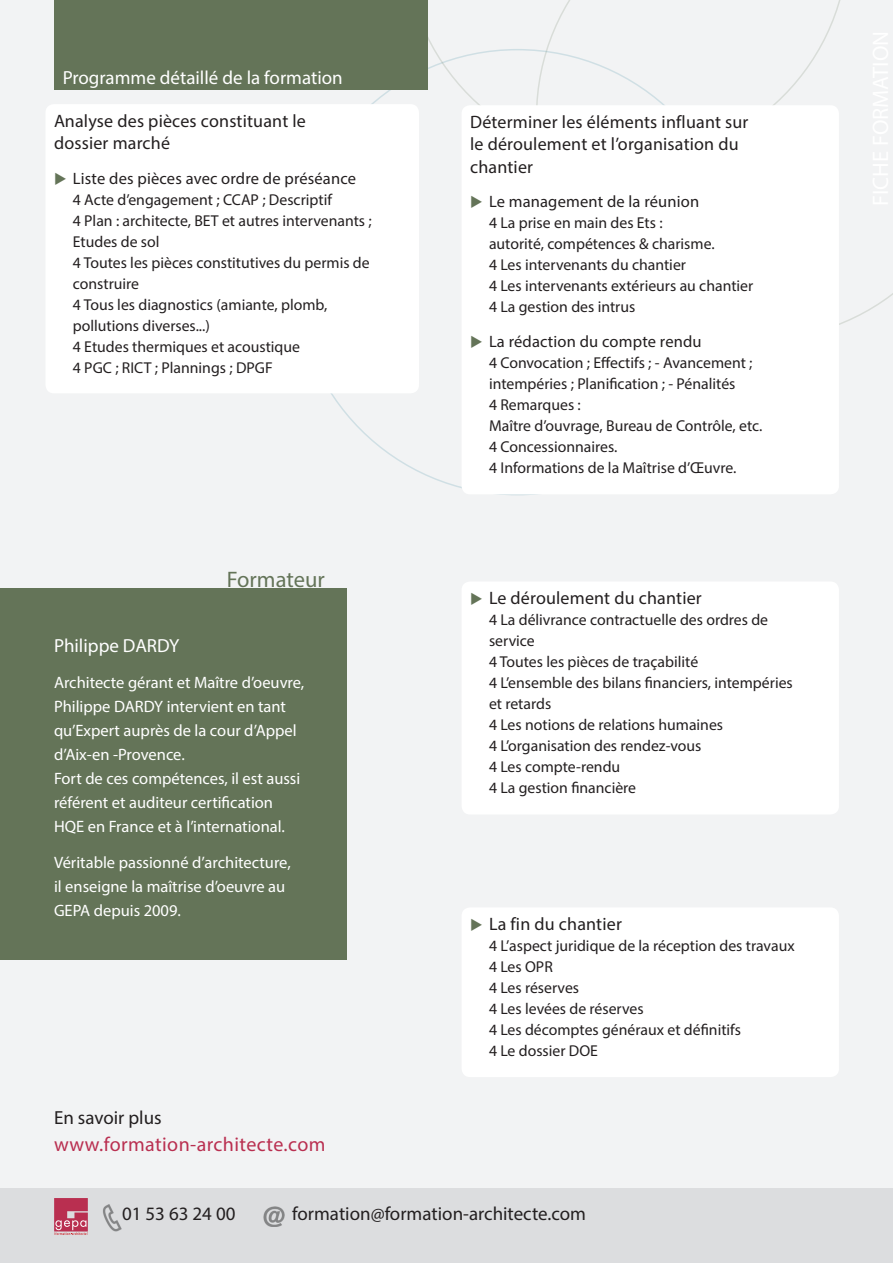
<style>
.page{position:relative;width:893px;height:1263px;background:#f2f3f4}
.page>*{position:absolute;margin:0;border:0;box-sizing:border-box;transform-origin:0 0}
.t1{font:22.5px "Myriad Pro";color:#647458}
.t2{font:19.95px "Myriad Pro";letter-spacing:.02em;color:#b92f50}
.t3{font:18.9px "Myriad Pro";color:#231f20}
.t4{font:18.9px "Myriad Pro";color:#fff}
.t5{font:18px/22.5px "Myriad Pro";letter-spacing:.01em;color:#231f20}
.t6{font:16.5px/24px "Myriad Pro";color:#fff}
.t7{font:16.5px "Myriad Pro";letter-spacing:.01em;color:#231f20}
.t8{font:15.75px/21px "Myriad Pro";color:#231f20}
.s1{color:#647458}
</style>
<div class="page">
<div style="left:0;top:1188px;width:893px;height:75px;background:#dcdddf"></div>
<svg style="left:54px;top:1198px;width:34px;height:37px"></svg>
<img style="left:103px;top:1204px;width:19px;height:28px">
<img style="left:263px;top:1206px;width:22px;height:21px">
<svg style="left:404px;top:0;width:437px;height:111px"></svg>
<div style="left:54px;top:0;width:373px;height:89px;background:#647458"></div>
<div style="left:0;top:588px;width:346px;height:371px;background:#647458"></div>
<div style="left:45px;top:104px;width:374px;height:289px;background:#fff;border-radius:9px"></div>
<div style="left:462px;top:581px;width:377px;height:233px;background:#fff;border-radius:9px"></div>
<div style="left:462px;top:907px;width:377px;height:170px;background:#fff;border-radius:9px"></div>
<div style="left:462px;top:105px;width:377px;height:389px;background:#fff;border-radius:9px"></div>
<p class="t4" style="left:63px;top:66px;width:282px">Programme détaillé de la formation</p>
<p class="t5" style="left:54px;top:109px;width:253px">Analyse des pièces constituant le dossier marché</p>
<p class="t7" style="left:54px;top:168px;width:304px"><span class="s1">◆</span> Liste des pièces avec ordre de préséance</p>
<p class="t8" style="left:73px;top:189px;width:300px">4 Acte d’engagement ; CCAP ; Descriptif<br>4 Plan : architecte, BET et autres intervenants ;<br>Etudes de sol<br>4 Toutes les pièces constitutives du permis de construire<br>4 Tous les diagnostics (amiante, plomb, pollutions diverses...)<br>4 Etudes thermiques et acoustique<br>4 PGC ; RICT ; Plannings ; DPGF</p>
<p class="t1" style="left:227px;top:566px;width:99px">Formateur</p>
<p class="t4" style="left:54px;top:634px;width:127px">Philippe DARDY</p>
<p class="t6" style="left:54px;top:670px;width:252px">Architecte gérant et Maître d’oeuvre, Philippe DARDY intervient en tant qu’Expert auprès de la cour d’Appel d’Aix-en -Provence.<br>Fort de ces compétences, il est aussi référent et auditeur certification HQE en France et à l’international.</p>
<p class="t6" style="left:54px;top:850px;width:238px">Véritable passionné d’architecture, il enseigne la maîtrise d’oeuvre au<br>GEPA depuis 2009.</p>
<p class="t3" style="left:54px;top:1106px;width:109px">En savoir plus</p>
<p class="t2" style="left:54px;top:1132px;width:273px">www.formation-architecte.com</p>
<p class="t5" style="left:470px;top:110px;width:280px">Déterminer les éléments influant sur le déroulement et l’organisation du chantier</p>
<p class="t7" style="left:470px;top:191px;width:231px"><span class="s1">◆</span> Le management de la réunion</p>
<p class="t8" style="left:489px;top:212px;width:266px">4 La prise en main des Ets :<br>autorité, compétences &amp; charisme.<br>4 Les intervenants du chantier<br>4 Les intervenants extérieurs au chantier<br>4 La gestion des intrus</p>
<p class="t7" style="left:470px;top:331px;width:233px"><span class="s1">◆</span> La rédaction du compte rendu</p>
<p class="t8" style="left:489px;top:352px;width:275px">4 Convocation ; Effectifs ; - Avancement ; intempéries ; Planification ; - Pénalités<br>4 Remarques :<br>Maître d’ouvrage, Bureau de Contrôle, etc.<br>4 Concessionnaires.<br>4 Informations de la Maîtrise d’Œuvre.</p>
<p class="t5" style="left:470px;top:586px;width:233px"><span class="s1">◆</span> Le déroulement du chantier</p>
<p class="t8" style="left:489px;top:609px;width:305px">4 La délivrance contractuelle des ordres de service<br>4 Toutes les pièces de traçabilité<br>4 L’ensemble des bilans financiers, intempéries et retards<br>4 Les notions de relations humaines<br>4 L’organisation des rendez-vous<br>4 Les compte-rendu<br>4 La gestion financière</p>
<p class="t5" style="left:470px;top:912px;width:153px"><span class="s1">◆</span> La fin du chantier</p>
<p class="t8" style="left:489px;top:935px;width:307px">4 L’aspect juridique de la réception des travaux<br>4 Les OPR<br>4 Les réserves<br>4 Les levées de réserves<br>4 Les décomptes généraux et définitifs<br>4 Le dossier DOE</p>
<p class="t3" style="left:122px;top:1201px;width:115px">01 53 63 24 00</p>
<p class="t3" style="left:292px;top:1201px;width:295px">formation@formation-architecte.com</p>
</div>
